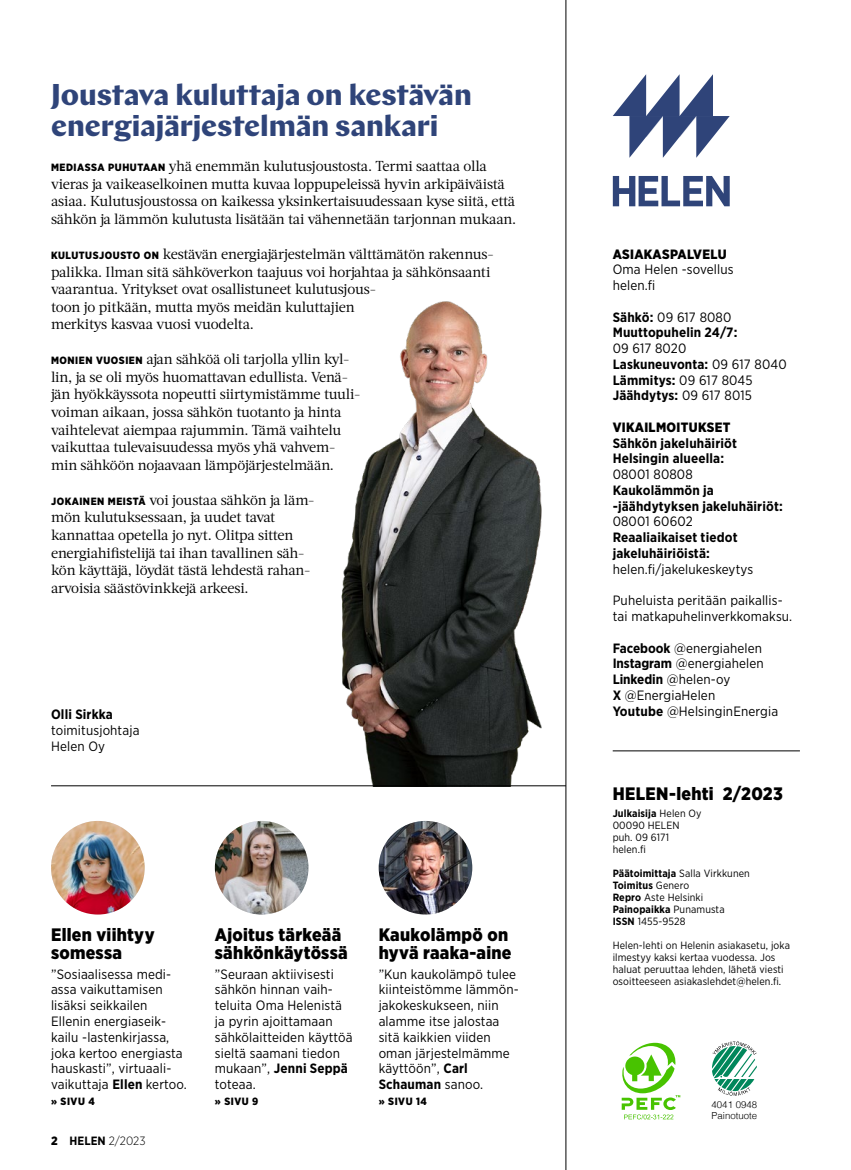
<style>
.page{position:relative;width:851px;height:1170px;background:#fff}
.page>*{position:absolute;margin:0;border:0;box-sizing:border-box;transform-origin:0 0}
._01_Otsikko_Chap_20p{font:700 30px/31.5px "Chap";letter-spacing:-.005em;color:#2f4479}
._01_Otsikko_Gotham_1{font:900 18px/18px "Gotham Narrow";letter-spacing:.015em;color:#000}
._04_Teksti{font:14.4px/17.5px "Acta";letter-spacing:-.02em;color:#000}
._04_Teksti_2{font:13.5px/15.8px "Gotham Narrow";letter-spacing:.01em;color:#000}
._04_Teksti_2-2{font:700 13.5px/15.8px "Gotham Narrow";letter-spacing:.01em;color:#000}
._04_Teksti_2-3{font:900 13.5px "Gotham Narrow";letter-spacing:.025em;color:#000}
.t1{font:300 12px "Gotham Narrow";color:#000}
._06_Pikkuteksti{font:10.5px/12px "Gotham Narrow";letter-spacing:.01em;color:#000}
._06_Pikkuteksti-2{font:700 10.5px "Gotham Narrow";letter-spacing:.01em;color:#000}
._04_Teksti_2-4{font:900 10.5px "Gotham Narrow";letter-spacing:.05em;color:#000}
.t2{font:300 9.6px/11.6px "Helvetica";color:#000}
.s1{font-family:"Gotham Narrow";font-weight:900;font-size:10.5px}
.s2{font-weight:700}
.s3{font-weight:900}
.s4{font-weight:400}
</style>
<div class="page">
<img style="left:341px;top:248px;width:226px;height:538px">
<hr style="left:51px;top:785px;width:515px;height:1px;background:#000">
<svg style="left:712px;top:1041px;width:44px;height:54px"></svg>
<svg style="left:621px;top:1042px;width:60px;height:78px"></svg>
<svg style="left:613px;top:74px;width:116px;height:84px"></svg>
<svg style="left:612px;top:176px;width:117px;height:30px"></svg>
<hr style="left:612px;top:750px;width:187px;height:1px;background:#000">
<img style="left:51px;top:820px;width:94px;height:94px;border-radius:47px">
<img style="left:215px;top:820px;width:93px;height:94px;border-radius:47px">
<img style="left:378px;top:820px;width:94px;height:94px;border-radius:47px">
<hr style="left:565px;top:0;width:1px;height:1169px;background:#000">
<p class="_01_Otsikko_Chap_20p" style="left:51px;top:78px;width:422px">Joustava kuluttaja on kestävän energiajärjestelmän sankari</p>
<p class="_04_Teksti" style="left:51px;top:157px;width:466px"><span class="s1">MEDIASSA PUHUTAAN</span> yhä enemmän kulutusjoustosta. Termi saattaa olla vieras ja vaikeaselkoinen mutta kuvaa loppupeleissä hyvin arkipäiväistä asiaa. Kulutusjoustossa on kaikessa yksinkertaisuudessaan kyse siitä, että sähkön ja lämmön kulutusta lisätään tai vähennetään tarjonnan mukaan.</p>
<p class="_04_Teksti" style="left:51px;top:245px;width:444px"><span class="s1">KULUTUSJOUSTO ON</span> kestävän energiajärjestelmän välttämätön rakennus&shy;palikka. Ilman sitä sähköverkon taajuus voi horjahtaa ja sähkönsaanti vaarantua. Yritykset ovat osallistuneet kulutusjous-<br>toon jo pitkään, mutta myös meidän kuluttajien<br>merkitys kasvaa vuosi vuodelta.</p>
<p class="_04_Teksti" style="left:51px;top:351px;width:311px"><span class="s1">MONIEN VUOSIEN</span> ajan sähköä oli tarjolla yllin kyl&shy;lin, ja se oli myös huomattavan edullista. Venä&shy;jän hyökkäyssota nopeutti siirtymistämme tuuli&shy;voiman aikaan, jossa sähkön tuotanto ja hinta vaihtelevat aiempaa rajummin. Tämä vaihtelu vaikuttaa tulevaisuudessa myös yhä vahvem&shy;min sähköön nojaavaan lämpöjärjestelmään.</p>
<p class="_04_Teksti" style="left:51px;top:491px;width:265px"><span class="s1">JOKAINEN MEISTÄ</span> voi joustaa sähkön ja läm&shy;mön kulutuksessaan, ja uudet tavat kannattaa opetella jo nyt. Olitpa sitten energiahifistelijä tai ihan tavallinen säh&shy;kön käyttäjä, löydät tästä lehdestä rahan&shy;arvoisia säästövinkkejä arkeesi.</p>
<p class="_04_Teksti_2" style="left:51px;top:706px;width:90px"><span class="s2">Olli Sirkka </span>toimitusjohtaja<br>Helen Oy</p>
<p class="_01_Otsikko_Gotham_1" style="left:51px;top:925px;width:105px">Ellen viihtyy somessa</p>
<p class="_04_Teksti_2" style="left:51px;top:965px;width:137px">”Sosiaalisessa medi&shy;assa vaikuttamisen lisäksi seikkailen<br>Ellenin energiaseik&shy;kailu -lastenkirjassa, joka kertoo energiasta hauskasti”, virtuaali&shy;vaikuttaja <span class="s2">Ellen</span> kertoo.</p>
<p class="_04_Teksti_2-4" style="left:51px;top:1094px;width:45px">» SIVU 4</p>
<p class="t1" style="left:51px;top:1132px;width:96px"><span class="s3">2</span> <span class="s2">HELEN</span> 2/2023</p>
<p class="_01_Otsikko_Gotham_1" style="left:215px;top:925px;width:134px">Ajoitus tärkeää sähkönkäytössä</p>
<p class="_04_Teksti_2" style="left:215px;top:965px;width:139px">”Seuraan aktiivisesti sähkön hinnan vaih&shy;teluita Oma Helenistä ja pyrin ajoittamaan sähkölaitteiden käyttöä sieltä saamani tiedon mukaan”, <span class="s2">Jenni Seppä </span>toteaa.</p>
<p class="_04_Teksti_2-4" style="left:215px;top:1094px;width:45px">» SIVU 9</p>
<p class="_01_Otsikko_Gotham_1" style="left:378px;top:925px;width:134px">Kaukolämpö on hyvä raaka-aine</p>
<p class="_04_Teksti_2" style="left:378px;top:965px;width:140px">”Kun kaukolämpö tulee kiinteistömme lämmön&shy;jakokeskukseen, niin alamme itse jalostaa sitä kaikkien viiden oman järjestelmämme käyttöön”, <span class="s2">Carl<br>Schauman</span> sanoo.</p>
<p class="_04_Teksti_2-4" style="left:378px;top:1094px;width:50px">» SIVU 14</p>
<p class="_04_Teksti_2-3" style="left:612px;top:245px;width:115px">ASIAKASPALVELU</p>
<p class="_04_Teksti_2" style="left:612px;top:261px;width:122px">Oma Helen -sovellus</p>
<p class="_04_Teksti_2" style="left:612px;top:277px;width:44px">helen.fi</p>
<p class="_04_Teksti_2" style="left:612px;top:308px;width:120px"><span class="s2">Sähkö:</span> 09 617 8080</p>
<p class="_04_Teksti_2-2" style="left:612px;top:324px;width:126px">Muuttopuhelin 24/7:<br><span class="s4">09 617 8020</span></p>
<p class="_04_Teksti_2-2" style="left:612px;top:356px;width:175px">Laskuneuvonta: <span class="s4">09 617 8040</span></p>
<p class="_04_Teksti_2-2" style="left:612px;top:372px;width:141px">Lämmitys: <span class="s4">09 617 8045</span></p>
<p class="_04_Teksti_2-2" style="left:612px;top:387px;width:141px">Jäähdytys: <span class="s4">09 617 8015</span></p>
<p class="_04_Teksti_2-3" style="left:612px;top:418px;width:119px">VIKAILMOITUKSET</p>
<p class="_04_Teksti_2-2" style="left:612px;top:435px;width:126px">Sähkön jakeluhäiriöt</p>
<p class="_04_Teksti_2-2" style="left:612px;top:450px;width:113px">Helsingin alueella:</p>
<p class="_04_Teksti_2" style="left:612px;top:466px;width:81px">08001 80808</p>
<p class="_04_Teksti_2-2" style="left:612px;top:482px;width:103px">Kaukolämmön ja</p>
<p class="_04_Teksti_2-2" style="left:612px;top:498px;width:171px">-jäähdytyksen jakeluhäiriöt:<br><span class="s4">08001 60602</span></p>
<p class="_04_Teksti_2-2" style="left:612px;top:529px;width:126px">Reaaliaikaiset tiedot jakeluhäiriöistä:</p>
<p class="_04_Teksti_2" style="left:612px;top:560px;width:142px">helen.fi/jakelukeskeytys</p>
<p class="_04_Teksti_2" style="left:612px;top:592px;width:181px">Puheluista peritään paikallis&shy;tai matkapuhelinverkkomaksu.</p>
<p class="_04_Teksti_2" style="left:612px;top:639px;width:151px"><span class="s2">Facebook</span> @energiahelen</p>
<p class="_04_Teksti_2" style="left:612px;top:655px;width:153px"><span class="s2">Instagram</span> @energiahelen</p>
<p class="_04_Teksti_2" style="left:612px;top:671px;width:119px"><span class="s2">Linkedin</span> @helen-oy</p>
<p class="_04_Teksti_2" style="left:612px;top:686px;width:104px"><span class="s2">X</span> @EnergiaHelen</p>
<p class="_04_Teksti_2" style="left:612px;top:702px;width:167px"><span class="s2">Youtube</span> @HelsinginEnergia</p>
<p class="_01_Otsikko_Gotham_1" style="left:612px;top:784px;width:171px">HELEN-lehti 2/2023</p>
<p class="_06_Pikkuteksti-2" style="left:612px;top:806px;width:90px">Julkaisija <span class="s4">Helen Oy</span></p>
<p class="_06_Pikkuteksti" style="left:612px;top:818px;width:68px">00090 HELEN</p>
<p class="_06_Pikkuteksti" style="left:612px;top:830px;width:58px">puh. 09 6171</p>
<p class="_06_Pikkuteksti" style="left:612px;top:842px;width:35px">helen.fi</p>
<p class="_06_Pikkuteksti" style="left:612px;top:866px;width:139px"><span class="s2">Päätoimittaja</span> Salla Virkkunen</p>
<p class="_06_Pikkuteksti-2" style="left:612px;top:878px;width:78px">Toimitus <span class="s4">Genero</span></p>
<p class="_06_Pikkuteksti" style="left:612px;top:890px;width:92px"><span class="s2">Repro</span> Aste Helsinki</p>
<p class="_06_Pikkuteksti-2" style="left:612px;top:902px;width:113px">Painopaikka <span class="s4">Punamusta</span></p>
<p class="_06_Pikkuteksti" style="left:612px;top:914px;width:74px"><span class="s2">ISSN</span> 1455-9528</p>
<p class="_06_Pikkuteksti" style="left:612px;top:938px;width:179px">Helen-lehti on Helenin asiakasetu, joka ilmestyy kaksi kertaa vuodessa. Jos haluat peruuttaa lehden, lähetä viesti osoitteeseen asiakaslehdet@helen.fi.</p>
<p class="t2" style="left:711px;top:1098px;width:47px">4041 0948<br>Painotuote</p>
</div>
